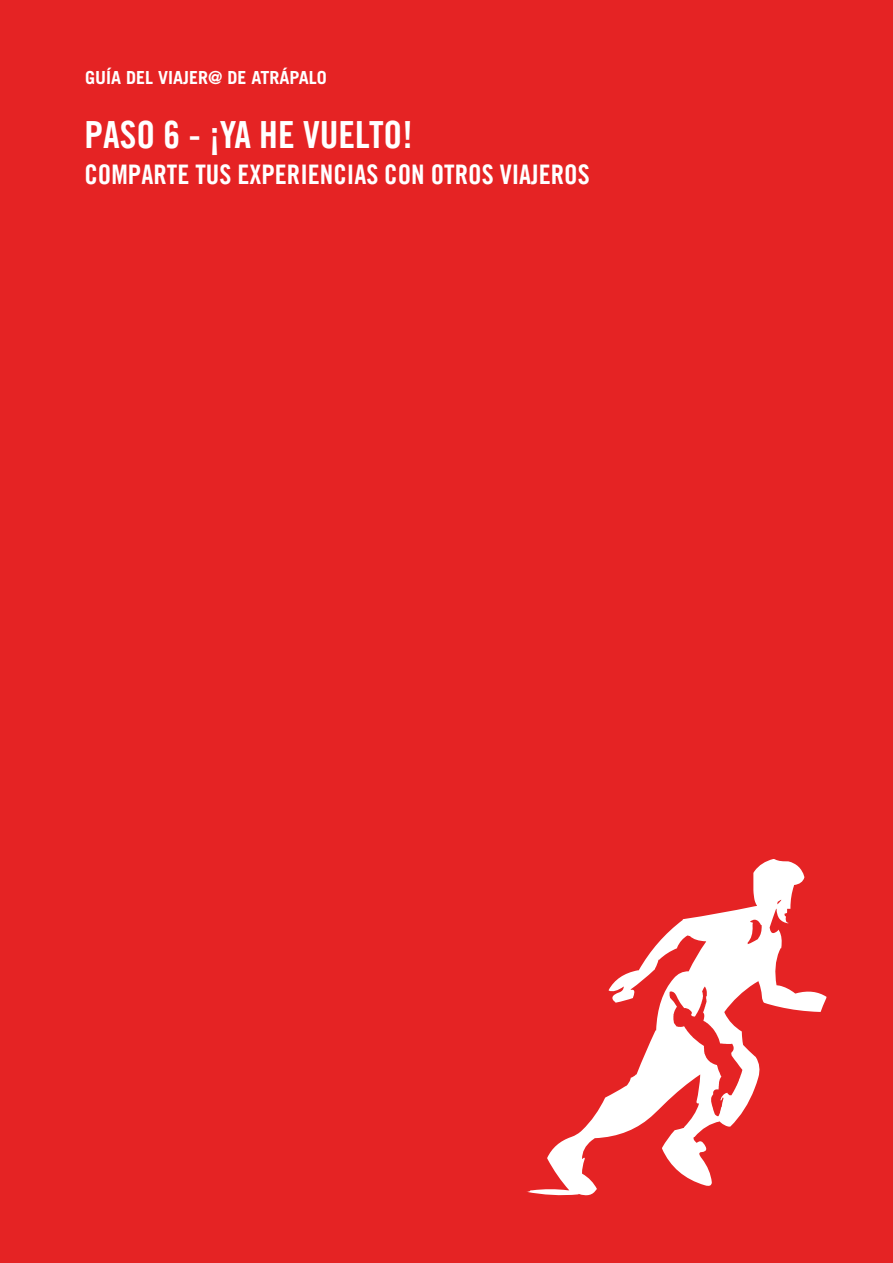
<style>
.page{position:relative;width:893px;height:1263px;background:#e52324}
.page>*{position:absolute;margin:0;border:0;box-sizing:border-box;transform-origin:0 0}
.t1{font:37.5px "Trade Gothic LT Bold Cond Twenty";color:#fff}
.t2{font:27px "Trade Gothic LT Bold Cond Twenty";color:#fff}
.t3{font:700 18px "Trade Gothic LT";color:#fff}
</style>
<div class="page">
<svg style="left:527px;top:859px;width:299px;height:337px"></svg>
<svg style="left:670px;top:986px;width:72px;height:130px"></svg>
<p class="t3" style="left:85px;top:67px;width:243px">GUÍA DEL VIAJER@ DE ATRÁPALO</p>
<h1 class="t1" style="left:84px;top:112px;width:330px">PASO 6 - ¡YA HE VUELTO!</h1>
<p class="t2" style="left:84px;top:158px;width:507px">COMPARTE TUS EXPERIENCIAS CON OTROS VIAJEROS</p>
</div>
